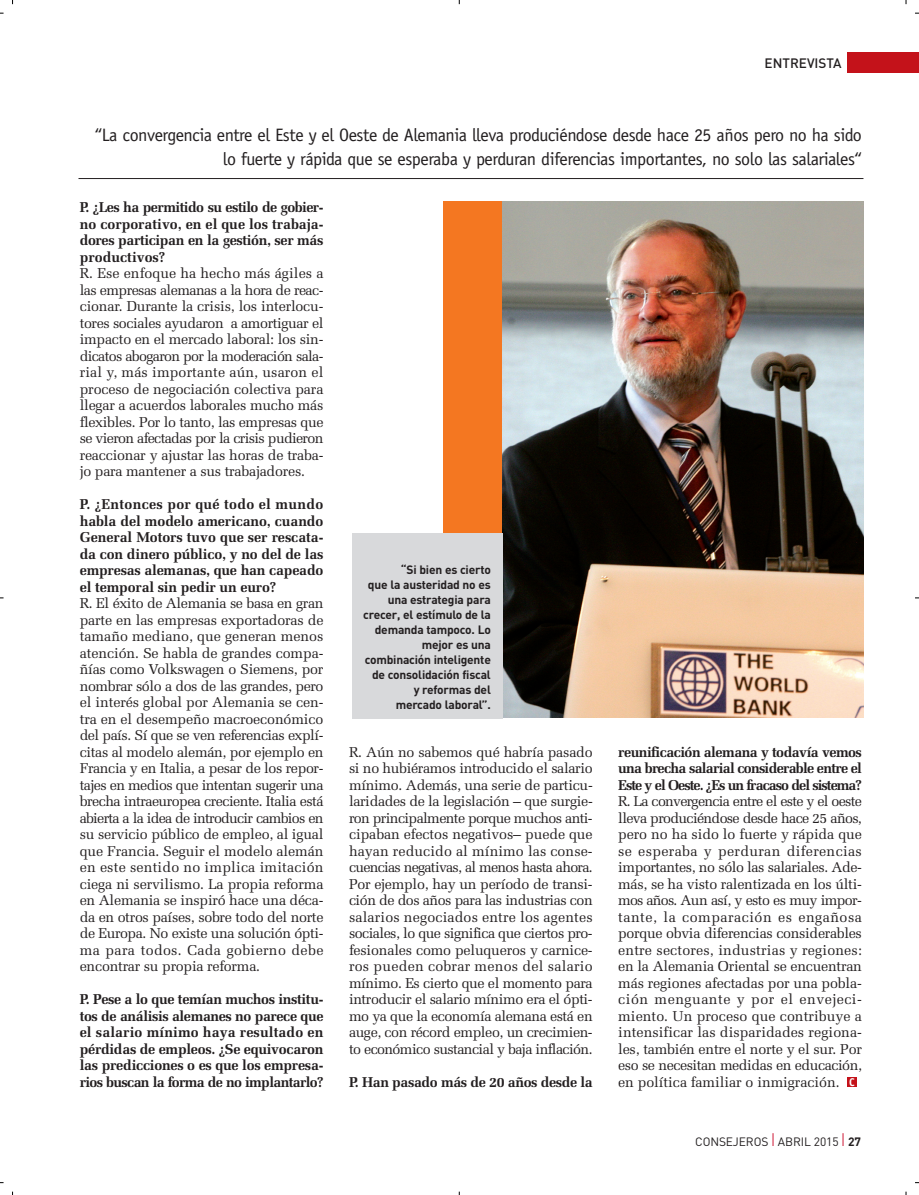
<style>
.page{position:relative;width:919px;height:1195px;background:#fff}
.page>*{position:absolute;margin:0;border:0;box-sizing:border-box;transform-origin:0 0}
.t1{font:18px/24px "Officina Sans";letter-spacing:-.025em;color:#231f20;text-align:right}
.t2{font:14.25px/16.5px "Melior";letter-spacing:-.015em;color:#231f20;text-align:justify}
.t3{font:700 14.25px/16.5px "Melior";letter-spacing:-.025em;color:#231f20;text-align:justify}
.t4{font:500 13.5px "DIN";color:#231f20}
.t5{font:700 12px/15px "DIN";letter-spacing:-.015em;color:#231f20;text-align:right}
.t6{font:12px "DIN";letter-spacing:-.01em;color:#231f20}
.t7{font:700 11.25px "Officina Sans";color:#fff}
.s1{font-size:18px;color:#cd1330}
.s2{font-weight:700}
</style>
<div class="page">
<div style="left:846px;top:52px;width:72px;height:20px;background:#c4121a"></div>
<hr style="left:78px;top:178px;width:785px;height:1px;background:#231f20">
<div style="left:443px;top:201px;width:61px;height:509px;background:#f47721"></div>
<img style="left:502px;top:201px;width:361px;height:517px">
<div style="left:352px;top:533px;width:150px;height:186px;background:#d8d9db"></div>
<div style="left:847px;top:1077px;width:10px;height:10px;background:#c4121a"></div>
<p class="t4" style="left:764px;top:58px;width:79px">ENTREVISTA</p>
<p class="t1" style="left:95px;top:125px;width:768px">“La convergencia entre el Este y el Oeste de Alemania lleva produciéndose desde hace 25 años pero no ha sido lo fuerte y rápida que se esperaba y perduran diferencias importantes, no solo las salariales“</p>
<p class="t3" style="left:80px;top:200px;width:245px">P. ¿Les ha permitido su estilo de gobier&shy;no corporativo, en el que los trabaja&shy;dores participan en la gestión, ser más productivos?</p>
<p class="t2" style="left:80px;top:266px;width:245px">R. Ese enfoque ha hecho más ágiles a las empresas alemanas a la hora de reac&shy;cionar. Durante la crisis, los interlocu&shy;tores sociales ayudaron a amortiguar el impacto en el mercado laboral: los sin&shy;dicatos abogaron por la moderación sala&shy;rial y, más importante aún, usaron el proceso de negociación colectiva para llegar a acuerdos laborales mucho más flexibles. Por lo tanto, las empresas que se vieron afectadas por la crisis pudieron reaccionar y ajustar las horas de traba&shy;jo para mantener a sus trabajadores.</p>
<p class="t3" style="left:80px;top:497px;width:245px">P. ¿Entonces por qué todo el mundo habla del modelo americano, cuando General Motors tuvo que ser rescata&shy;da con dinero público, y no del de las empresas alemanas, que han capeado el temporal sin pedir un euro?</p>
<p class="t2" style="left:80px;top:596px;width:245px">R. El éxito de Alemania se basa en gran parte en las empresas exportadoras de tamaño mediano, que generan menos atención. Se habla de grandes compa&shy;ñías como Volkswagen o Siemens, por nombrar sólo a dos de las grandes, pero el interés global por Alemania se cen&shy;tra en el desempeño macroeconómico del país. Sí que se ven referencias explí&shy;citas al modelo alemán, por ejemplo en Francia y en Italia, a pesar de los repor&shy;tajes en medios que intentan sugerir una brecha intraeuropea creciente. Italia está abierta a la idea de introducir cambios en su servicio público de empleo, al igual que Francia. Seguir el modelo alemán en este sentido no implica imitación ciega ni servilismo. La propia reforma en Alemania se inspiró hace una déca&shy;da en otros países, sobre todo del norte de Europa. No existe una solución ópti&shy;ma para todos. Cada gobierno debe encontrar su propia reforma.</p>
<p class="t3" style="left:80px;top:992px;width:245px">P. Pese a lo que temían muchos institu&shy;tos de análisis alemanes no parece que el salario mínimo haya resultado en pérdidas de empleos. ¿Se equivocaron las predicciones o es que los empresa&shy;rios buscan la forma de no implantarlo?</p>
<p class="t5" style="left:363px;top:563px;width:129px">“Si bien es cierto<br>que la austeridad no es una estrategia para crecer, el estímulo de la demanda tampoco. Lo mejor es una combinación inteligente de consolidación fiscal y reformas del<br>mercado laboral”.</p>
<p class="t2" style="left:349px;top:745px;width:245px">R. Aún no sabemos qué habría pasado si no hubiéramos introducido el salario mínimo. Además, una serie de particu&shy;laridades de la legislación – que surgie&shy;ron principalmente porque muchos anti&shy;cipaban efectos negativos– puede que hayan reducido al mínimo las conse&shy;cuencias negativas, al menos hasta ahora.<br>Por ejemplo, hay un período de transi&shy;ción de dos años para las industrias con salarios negociados entre los agentes sociales, lo que significa que ciertos pro&shy;fesionales como peluqueros y carnice&shy;ros pueden cobrar menos del salario mínimo. Es cierto que el momento para introducir el salario mínimo era el ópti&shy;mo ya que la economía alemana está en auge, con récord empleo, un crecimien&shy;to económico sustancial y baja inflación.</p>
<p class="t3" style="left:349px;top:1075px;width:245px">P. Han pasado más de 20 años desde la</p>
<p class="t3" style="left:618px;top:745px;width:245px">reunificación alemana y todavía vemos una brecha salarial considerable entre el Este y el Oeste. ¿Es un fracaso del sistema?</p>
<p class="t2" style="left:618px;top:794px;width:245px">R. La convergencia entre el este y el oeste lleva produciéndose desde hace 25 años, pero no ha sido lo fuerte y rápida que se esperaba y perduran diferencias importantes, no sólo las salariales. Ade&shy;más, se ha visto ralentizada en los últi&shy;mos años. Aun así, y esto es muy impor&shy;tante, la comparación es engañosa porque obvia diferencias considerables entre sectores, industrias y regiones: en la Alemania Oriental se encuentran más regiones afectadas por una pobla&shy;ción menguante y por el envejeci&shy;miento. Un proceso que contribuye a intensificar las disparidades regiona&shy;les, también entre el norte y el sur. Por eso se necesitan medidas en educación, en política familiar o inmigración.</p>
<p class="t7" style="left:849px;top:1078px;width:7px">C</p>
<p class="t6" style="left:695px;top:1137px;width:167px">CONSEJEROS <span class="s1">I</span> ABRIL 2015 <span class="s1">I</span> <span class="s2">27</span></p>
</div>
